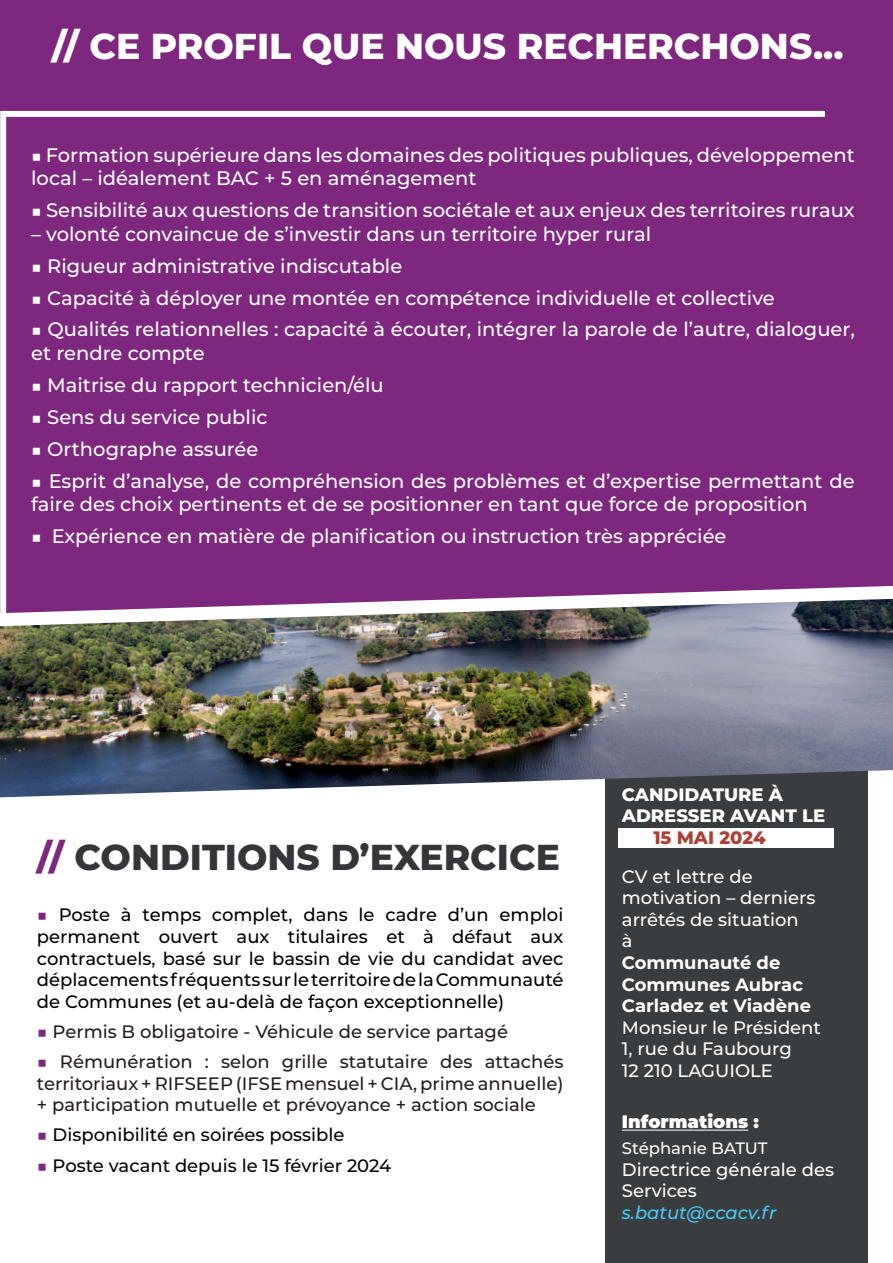
<style>
.page{position:relative;width:893px;height:1263px;background:#fff}
.page>*{position:absolute;margin:0;border:0;box-sizing:border-box;transform-origin:0 0}
.t1{font:800 36px "Montserrat";color:#fff}
.t2{font:800 36px "Montserrat";color:#363539}
.t3{font:500 19.5px/23.4px "Montserrat";color:#fff}
.t4{font:500 18px/21.6px "Montserrat";color:#000001;text-align:justify}
.t5{font:500 18px/21.6px "Montserrat";color:#231f20;text-align:justify}
.t6{font:500 18px/21.6px "Montserrat";color:#fff}
.t7{font:500 18px "Montserrat";color:#040503}
.t8{font:700 18px/21.6px "Montserrat";color:#fff}
.t9{font:800 18px "Montserrat";color:#fff}
.t10{font:italic 500 18px "Montserrat";color:#49c9f4}
.t11{font:900 18px "Montserrat";color:#fff}
.t12{font:800 18px "Montserrat";color:#ac4035}
.t13{font:500 16.5px "Montserrat";color:#fff}
.s1{font-size:18px}
.s2{color:#7e277e}
</style>
<div class="page">
<div style="left:0;top:0;width:893px;height:614px;background:#7e277e"></div>
<div style="left:0;top:111px;width:6px;height:503px;background:#fff"></div>
<div style="left:605px;top:740px;width:263px;height:523px;background:#393d40"></div>
<div style="left:618px;top:828px;width:215px;height:20px;background:#fff"></div>
<hr style="left:622px;top:1130px;width:126px;height:1px;background:#fff">
<svg style="left:0;top:586px;width:893px;height:13px"></svg>
<img style="left:0;top:599px;width:893px;height:198px">
<div style="left:2px;top:111px;width:823px;height:6px;background:#fff"></div>
<p class="t1" style="left:52px;top:20px;width:793px">// CE PROFIL QUE NOUS RECHERCHONS...</p>
<p class="t3" style="left:31px;top:143px;width:825px"><span class="s1">■</span> Formation supérieure dans les domaines des politiques publiques, développement local – idéalement BAC + 5 en aménagement</p>
<p class="t3" style="left:31px;top:198px;width:825px"><span class="s1">■</span> Sensibilité aux questions de transition sociétale et aux enjeux des territoires ruraux</p>
<p class="t3" style="left:31px;top:221px;width:622px">– volonté convaincue de s’investir dans un territoire hyper rural</p>
<p class="t3" style="left:31px;top:253px;width:373px"><span class="s1">■</span> Rigueur administrative indiscutable</p>
<p class="t3" style="left:31px;top:285px;width:745px"><span class="s1">■</span> Capacité à déployer une montée en compétence individuelle et collective</p>
<p class="t3" style="left:31px;top:317px;width:825px"><span class="s1">■</span> Qualités relationnelles : capacité à écouter, intégrer la parole de l’autre, dialoguer, et rendre compte</p>
<p class="t3" style="left:31px;top:372px;width:354px"><span class="s1">■</span> Maitrise du rapport technicien/élu</p>
<p class="t3" style="left:31px;top:404px;width:238px"><span class="s1">■</span> Sens du service public</p>
<p class="t3" style="left:31px;top:436px;width:229px"><span class="s1">■</span> Orthographe assurée</p>
<p class="t3" style="left:31px;top:468px;width:825px"><span class="s1">■</span> Esprit d’analyse, de compréhension des problèmes et d’expertise permettant de faire des choix pertinents et de se positionner en tant que force de proposition</p>
<p class="t3" style="left:31px;top:523px;width:697px"><span class="s1">■</span> Expérience en matière de planification ou instruction très appréciée</p>
<p class="t2" style="left:37px;top:831px;width:524px"><span class="s2">//</span> CONDITIONS D’EXERCICE</p>
<p class="t4" style="left:37px;top:903px;width:528px"><span class="s2">■</span> Poste à temps complet, dans le cadre d’un emploi permanent ouvert aux titulaires et à défaut aux contractuels, basé sur le bassin de vie du candidat avec déplacements fréquents sur le territoire de la Communauté de Communes (et au-delà de façon exceptionnelle)</p>
<p class="t5" style="left:37px;top:1020px;width:473px"><span class="s2">■</span> Permis B obligatoire - Véhicule de service partagé</p>
<p class="t5" style="left:37px;top:1050px;width:528px"><span class="s2">■</span> Rémunération : selon grille statutaire des attachés territoriaux + RIFSEEP (IFSE mensuel + CIA, prime annuelle) + participation mutuelle et prévoyance + action sociale</p>
<p class="t7" style="left:37px;top:1122px;width:309px"><span class="s2">■</span> Disponibilité en soirées possible</p>
<p class="t7" style="left:37px;top:1152px;width:356px"><span class="s2">■</span> Poste vacant depuis le 15 février 2024</p>
<p class="t9" style="left:622px;top:781px;width:163px">CANDIDATURE À</p>
<p class="t9" style="left:622px;top:803px;width:205px">ADRESSER AVANT LE</p>
<p class="t12" style="left:653px;top:824px;width:114px">15 MAI 2024</p>
<p class="t6" style="left:622px;top:865px;width:195px">CV et lettre de motivation – derniers arrêtés de situation</p>
<p class="t6" style="left:622px;top:929px;width:12px">à</p>
<p class="t8" style="left:622px;top:951px;width:191px">Communauté de<br>Communes Aubrac<br>Carladez et Viadène</p>
<p class="t6" style="left:622px;top:1016px;width:201px">Monsieur le Président</p>
<p class="t6" style="left:622px;top:1037px;width:171px">1, rue du Faubourg</p>
<p class="t6" style="left:622px;top:1059px;width:153px">12 210 LAGUIOLE</p>
<p class="t11" style="left:622px;top:1108px;width:139px">Informations :</p>
<p class="t13" style="left:622px;top:1137px;width:147px">Stéphanie BATUT</p>
<p class="t6" style="left:622px;top:1158px;width:214px">Directrice générale des<br>Services</p>
<p class="t10" style="left:622px;top:1200px;width:156px">s.batut@ccacv.fr</p>
</div>
